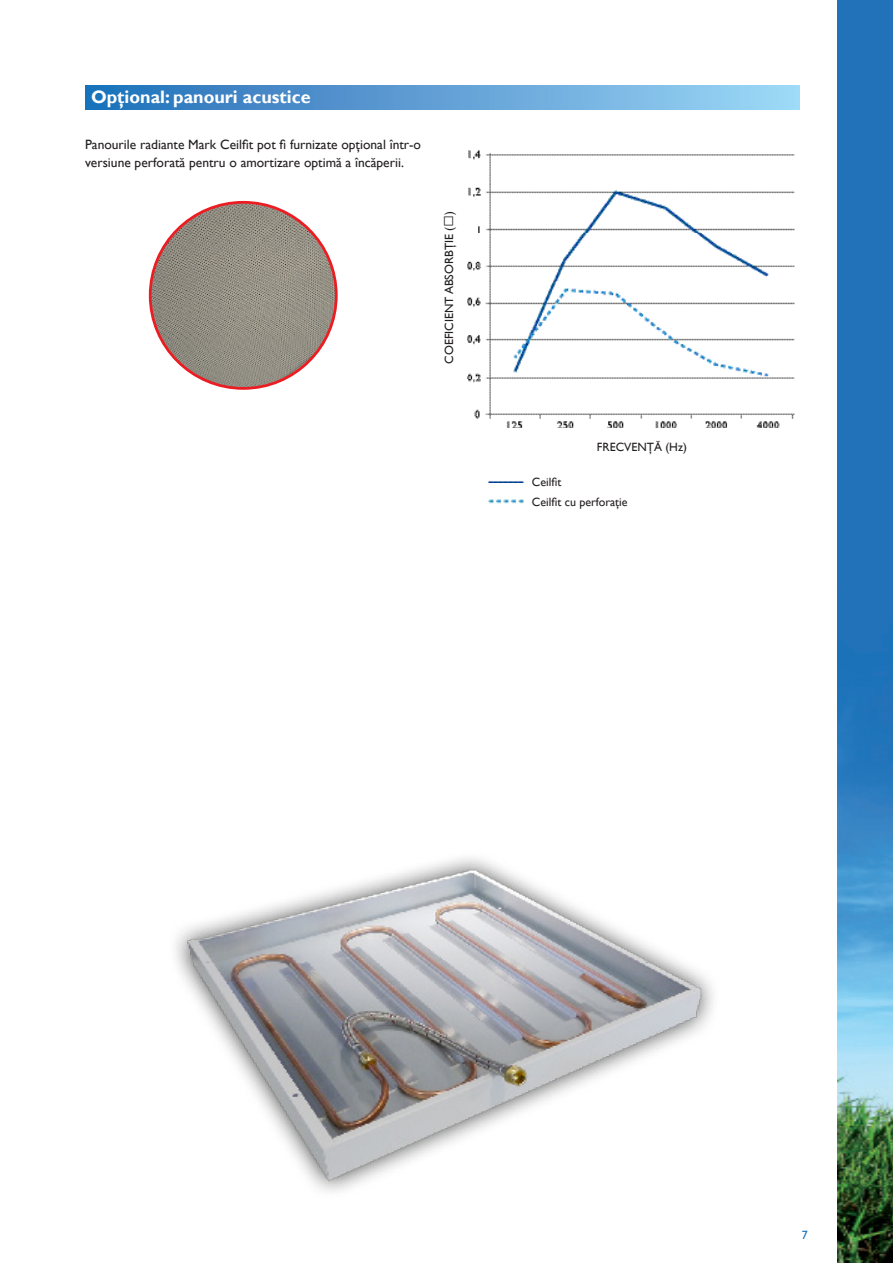
<style>
.page{position:relative;width:893px;height:1263px;background:#fff}
.page>*{position:absolute;margin:0;border:0;box-sizing:border-box;transform-origin:0 0}
.t1{font:700 18px "Gill Sans";color:#fff}
.Platte_tekst{font:13.5px/18px "Gill Sans";color:#231f20}
.t2{font:12px "Gill Sans";color:#231f20}
.t3{font:12px "Gill Sans";color:#1672ba}
</style>
<div class="page">
<img style="left:837px;top:0;width:56px;height:1263px">
<img style="left:467px;top:150px;width:328px;height:278px">
<img style="left:488px;top:481px;width:36px;height:23px">
<div style="left:85px;top:85px;width:715px;height:24px;background:linear-gradient(to right,#216db8,#a0d6f6)"></div>
<img style="left:175px;top:858px;width:539px;height:334px">
<img style="left:150px;top:202px;width:186px;height:186px;border-radius:93px">
<p class="t1" style="left:91px;top:87px;width:221px">Opţional: panouri acustice</p>
<p class="Platte_tekst" style="left:85px;top:135px;width:338px">Panourile radiante Mark Ceilfit pot fi furnizate opţional într-o versiune perforată pentru o amortizare optimă a încăperii.</p>
<p class="t2" style="left:442px;top:363px;width:154px;rotate:-90deg">COEFICIENT ABSORBŢIE (Α)</p>
<p class="t2" style="left:597px;top:439px;width:92px">FRECVENŢĂ (Hz)</p>
<p class="t2" style="left:532px;top:475px;width:31px">Ceilfit</p>
<p class="t2" style="left:532px;top:494px;width:97px">Ceilfit cu perforaţie</p>
<p class="t3" style="left:802px;top:1228px;width:7px">7</p>
</div>
